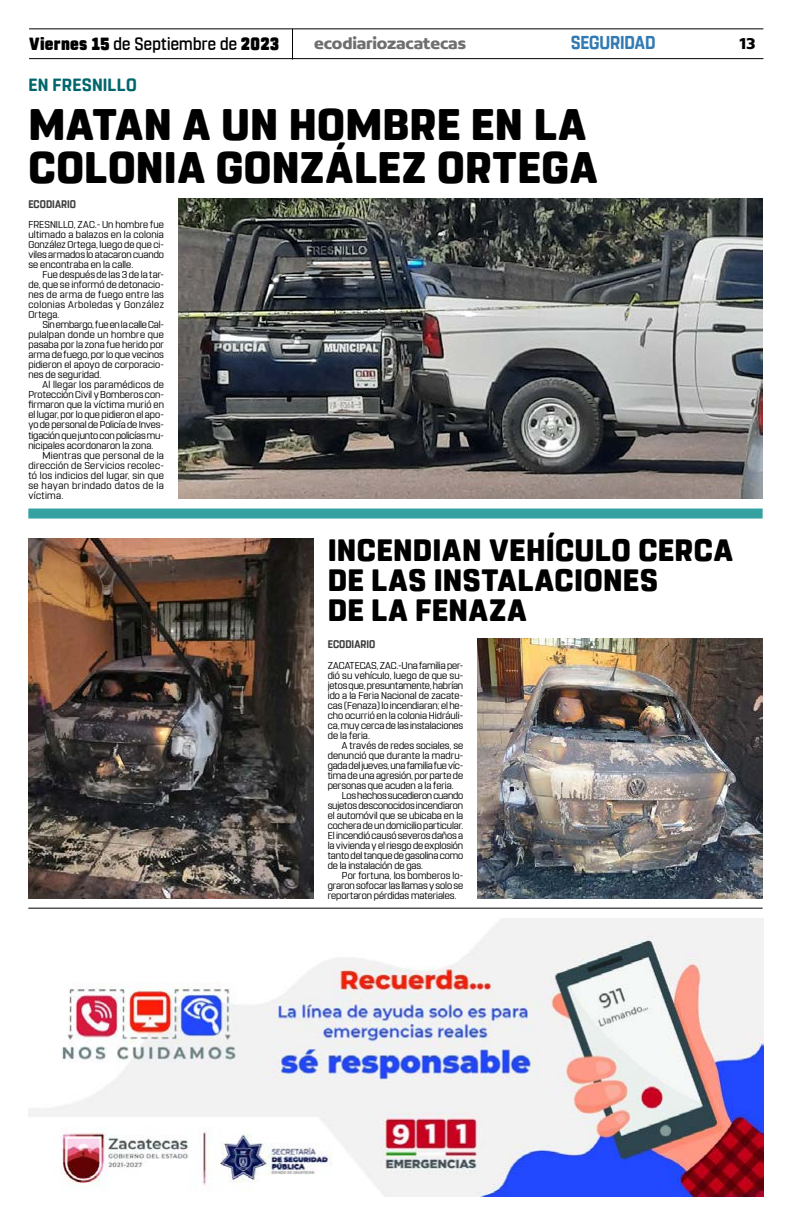
<style>
.page{position:relative;width:791px;height:1225px;background:#fff}
.page>*{position:absolute;margin:0;border:0;box-sizing:border-box;transform-origin:0 0}
.t1{font:800 44px/43px "Rohn Rounded";letter-spacing:.01em;color:#000}
.t2{font:800 30.8px/30px "Rohn Rounded";letter-spacing:.015em;color:#000}
.t3{font:700 18.6px "Rohn Rounded";letter-spacing:-.01em;color:#327ab3;scale:.91 1}
.t4{font:500 17.6px "Rohn Rounded";letter-spacing:.015em;color:#000;scale:.91 1}
.t5{font:700 17.6px "Rohn Rounded";letter-spacing:.02em;color:#00666c}
.t6{font:700 16.9px "Concord";letter-spacing:-.01em;color:#706f6f}
.t7{font:700 16.9px "Concord";color:#000}
.t8{font:700 11px "Rohn Rounded";letter-spacing:.005em;color:#3d3d3d;scale:.91 1}
.t9{font:10px/10px "Rohn Rounded";letter-spacing:-.005em;color:#000;text-align:justify}
.t10{font:10px "Rohn Rounded";letter-spacing:-.025em;color:#000}
.s1{font-weight:900}
</style>
<div class="page">
<hr style="left:29px;top:28px;width:734px;height:1px;background:#000">
<hr style="left:29px;top:58px;width:734px;height:1px;background:#000">
<hr style="left:292px;top:29px;width:1px;height:31px;background:#000">
<div style="left:28px;top:508px;width:735px;height:10px;background:#36a1a1"></div>
<img style="left:28px;top:918px;width:735px;height:278px">
<hr style="left:28px;top:907px;width:735px;height:1px;background:#000">
<img style="left:178px;top:198px;width:585px;height:300px">
<img style="left:28px;top:538px;width:286px;height:360px">
<img style="left:477px;top:638px;width:286px;height:260px">
<h3 class="t4" style="left:29px;top:33px;width:276px"><span class="s1">Viernes 15</span> de Septiembre de <span class="s1">2023</span></h3>
<h3 class="t6" style="left:314px;top:33px;width:153px">ecodiariozacatecas</h3>
<h3 class="t3" style="left:571px;top:32px;width:95px">SEGURIDAD</h3>
<h3 class="t7" style="left:739px;top:33px;width:18px">13</h3>
<h3 class="t5" style="left:28px;top:75px;width:110px">EN FRESNILLO</h3>
<h1 class="t1" style="left:28px;top:104px;width:570px">MATAN A UN HOMBRE EN LA<br>COLONIA GONZÁLEZ ORTEGA</h1>
<p class="t8" style="left:28px;top:198px;width:54px">ECODIARIO</p>
<p class="t9" style="left:28px;top:220px;width:137px">FRESNILLO, ZAC.- Un hombre fue ultimado a balazos en la colonia González Ortega, luego de que ci&shy;viles armados lo atacaron cuando se encontraba en la calle.</p>
<p class="t9" style="left:28px;top:270px;width:137px;text-indent:14px">Fue después de las 3 de la tar&shy;de, que se informó de detonacio&shy;nes de arma de fuego entre las colonias Arboledas y González Ortega.</p>
<p class="t9" style="left:28px;top:320px;width:137px;text-indent:14px">Sin embargo, fue en la calle Cal&shy;pulalpan donde un hombre que pasaba por la zona fue herido por arma de fuego, por lo que vecinos pidieron el apoyo de corporacio&shy;nes de seguridad.</p>
<p class="t9" style="left:28px;top:380px;width:137px;text-indent:14px">Al llegar los paramédicos de Protección Civil y Bomberos con&shy;firmaron que la víctima murió en el lugar, por lo que pidieron el apo&shy;yo de personal de Policía de Inves&shy;tigación que junto con policías mu&shy;nicipales acordonaron la zona.</p>
<p class="t9" style="left:28px;top:450px;width:137px;text-indent:14px">Mientras que personal de la dirección de Servicios recolec&shy;tó los indicios del lugar, sin que se hayan brindado datos de la víctima.</p>
<h2 class="t2" style="left:328px;top:535px;width:407px">INCENDIAN VEHÍCULO CERCA<br>DE LAS INSTALACIONES<br>DE LA FENAZA</h2>
<p class="t8" style="left:328px;top:638px;width:54px">ECODIARIO</p>
<p class="t9" style="left:328px;top:660px;width:137px">ZACATECAS, ZAC.-Una familia per&shy;dió su vehículo, luego de que su&shy;jetos que, presuntamente, habrían ido a la Feria Nacional de zacate&shy;cas (Fenaza) lo incendiaran; el he&shy;cho ocurrió en la colonia Hidráuli&shy;ca, muy cerca de las instalaciones de la feria.</p>
<p class="t9" style="left:342px;top:740px;width:123px">A través de redes sociales, se</p>
<p class="t9" style="left:328px;top:750px;width:137px">denunció que durante la madru-</p>
<p class="t10" style="left:328px;top:759px;width:137px">gada del jueves, una familia fue víc-</p>
<p class="t9" style="left:328px;top:770px;width:137px">tima de una agresión, por parte de</p>
<p class="t9" style="left:328px;top:780px;width:127px">personas que acuden a la feria.</p>
<p class="t9" style="left:342px;top:790px;width:123px">Los hechos sucedieron cuando</p>
<p class="t9" style="left:328px;top:800px;width:137px">sujetos desconocidos incendiaron</p>
<p class="t9" style="left:328px;top:810px;width:137px">el automóvil que se ubicaba en la</p>
<p class="t9" style="left:328px;top:820px;width:137px">cochera de un domicilio particular.</p>
<p class="t9" style="left:328px;top:830px;width:137px">El incendió causó severos daños a</p>
<p class="t9" style="left:328px;top:840px;width:137px">la vivienda y el riesgo de explosión</p>
<p class="t9" style="left:328px;top:850px;width:137px">tanto del tanque de gasolina como</p>
<p class="t9" style="left:328px;top:860px;width:97px">de la instalación de gas.</p>
<p class="t9" style="left:342px;top:870px;width:123px">Por fortuna, los bomberos lo-</p>
<p class="t9" style="left:328px;top:880px;width:137px">graron sofocar las llamas y solo se</p>
<p class="t9" style="left:328px;top:890px;width:130px">reportaron pérdidas materiales.</p>
</div>
